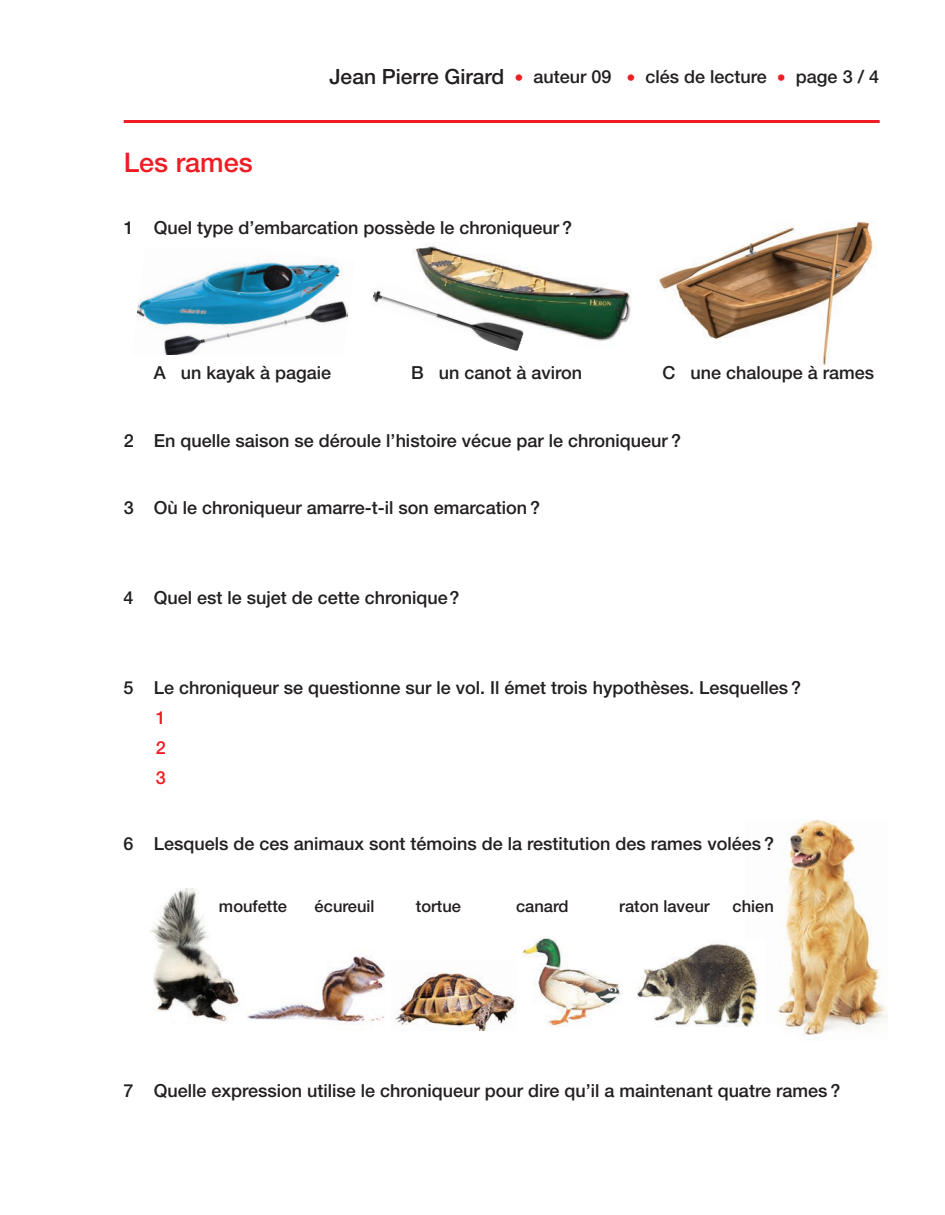
<style>
.page{position:relative;width:945px;height:1215px;background:#fff}
.page>*{position:absolute;margin:0;border:0;box-sizing:border-box;transform-origin:0 0}
.t1{font:500 27px "Helvetica Neue";color:#ee1d23}
.t2{font:500 18px "Helvetica Neue";color:#231f20}
.t3{font:500 18px/30px "Helvetica Neue";color:#ee1d23;text-align:justify}
.t4{font:500 16.5px "Helvetica Neue";color:#231f20}
.s1{font-size:21px}
.s2{font-weight:400;color:#ee1d23}
</style>
<div class="page">
<img style="left:745px;top:820px;width:142px;height:216px">
<img style="left:657px;top:221px;width:218px;height:145px">
<img style="left:137px;top:262px;width:212px;height:93px">
<img style="left:413px;top:243px;width:219px;height:98px">
<img style="left:372px;top:280px;width:154px;height:71px">
<img style="left:150px;top:889px;width:97px;height:133px">
<img style="left:394px;top:972px;width:123px;height:58px">
<img style="left:522px;top:936px;width:101px;height:90px">
<img style="left:637px;top:939px;width:127px;height:87px">
<img style="left:247px;top:956px;width:138px;height:69px">
<hr style="left:124px;top:120px;width:756px;height:3px;background:#ee1d23">
<h1 class="t1" style="left:124px;top:153px;width:131px">Les rames</h1>
<p class="t2" style="left:329px;top:70px;width:551px"><span class="s1">Jean Pierre Girard</span> <span class="s2">•</span> auteur 09 <span class="s2">•</span> clés de lecture <span class="s2">•</span> page 3 / 4</p>
<p class="t2" style="left:124px;top:221px;width:450px">1 Quel type d’embarcation possède le chroniqueur ?</p>
<p class="t2" style="left:154px;top:367px;width:179px">A un kayak à pagaie</p>
<p class="t2" style="left:411px;top:367px;width:173px">B un canot à aviron</p>
<p class="t2" style="left:662px;top:367px;width:213px">C une chaloupe à rames</p>
<p class="t2" style="left:124px;top:434px;width:559px">2 En quelle saison se déroule l’histoire vécue par le chroniqueur ?</p>
<p class="t2" style="left:124px;top:501px;width:418px">3 Où le chroniqueur amarre-t-il son emarcation ?</p>
<p class="t2" style="left:124px;top:591px;width:337px">4 Quel est le sujet de cette chronique ?</p>
<p class="t2" style="left:124px;top:681px;width:679px">5 Le chroniqueur se questionne sur le vol. Il émet trois hypothèses. Lesquelles ?</p>
<p class="t3" style="left:156px;top:704px;width:12px">1<br>2<br>3</p>
<p class="t2" style="left:124px;top:837px;width:652px">6 Lesquels de ces animaux sont témoins de la restitution des rames volées ?</p>
<p class="t4" style="left:219px;top:900px;width:70px">moufette</p>
<p class="t4" style="left:315px;top:900px;width:61px">écureuil</p>
<p class="t4" style="left:416px;top:900px;width:47px">tortue</p>
<p class="t4" style="left:516px;top:900px;width:54px">canard</p>
<p class="t4" style="left:619px;top:900px;width:92px">raton laveur</p>
<p class="t4" style="left:733px;top:900px;width:43px">chien</p>
<p class="t2" style="left:124px;top:1084px;width:719px">7 Quelle expression utilise le chroniqueur pour dire qu’il a maintenant quatre rames ?</p>
</div>
